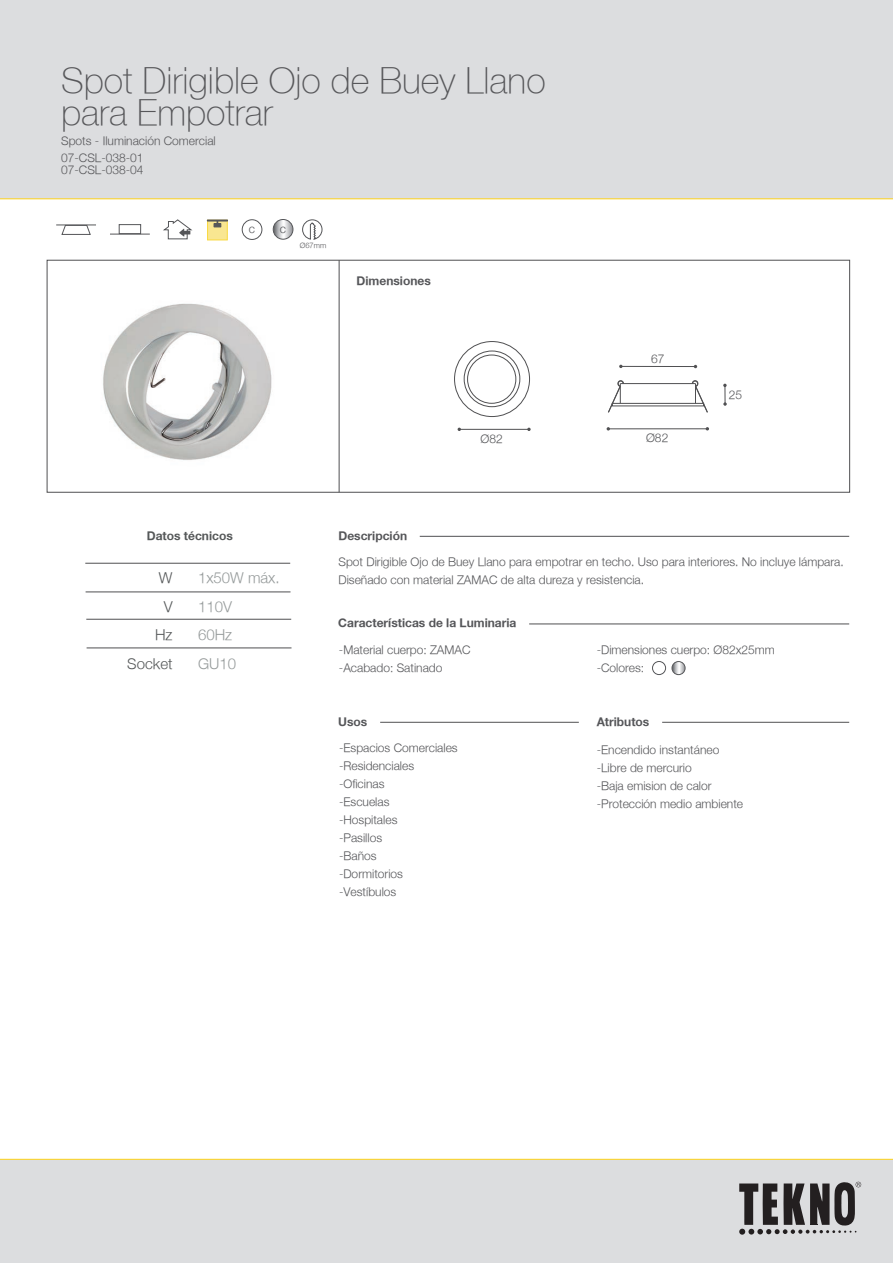
<style>
.page{position:relative;width:893px;height:1263px;background:#fff}
.page>*{position:absolute;margin:0;border:0;box-sizing:border-box;transform-origin:0 0}
.t1{font:100 36px/31.5px "Helvetica Neue";color:#57575a}
.t2{font:300 15px/28.5px "Helvetica Neue";color:#969b9b}
.t3{font:300 15px/28.5px "Helvetica Neue";color:#545758;text-align:right}
.t4{font:300 12px/18px "Helvetica Neue";color:#555659}
.t5{font:700 12px "Helvetica Neue";color:#555659}
.t6{font:300 12px/12px "Helvetica Neue";color:#57575a}
.t7{font:700 12px "Helvetica Neue";color:#545758}
.t8{font:300 7.5px "Helvetica Neue";color:#57575a}
</style>
<div class="page">
<div style="left:0;top:1159px;width:893px;height:104px;background:#dcdddf"></div>
<div style="left:0;top:0;width:893px;height:199px;background:#dcdddf"></div>
<hr style="left:0;top:1159px;width:893px;height:1px;background:#fed219">
<hr style="left:0;top:198px;width:893px;height:1px;background:#fed219">
<svg style="left:739px;top:1182px;width:122px;height:53px"></svg>
<hr style="left:420px;top:536px;width:429px;height:1px;background:#505052">
<hr style="left:380px;top:722px;width:199px;height:1px;background:#505052">
<hr style="left:662px;top:722px;width:187px;height:1px;background:#505052">
<hr style="left:529px;top:624px;width:320px;height:1px;background:#505052">
<div style="left:652px;top:661px;width:14px;height:14px;border:1px solid #555659;border-radius:50%"></div>
<svg style="left:163px;top:219px;width:29px;height:21px"></svg>
<div style="left:47px;top:260px;width:803px;height:232px;border:1px solid #505052"></div>
<hr style="left:339px;top:260px;width:1px;height:232px;background:#505052">
<div style="left:242px;top:219px;width:20px;height:21px;border:1px solid #555659;border-radius:50%"></div>
<div style="left:119px;top:224px;width:22px;height:10px;border:1px solid #555659"></div>
<hr style="left:110px;top:234px;width:40px;height:1px;background:#555659">
<hr style="left:459px;top:429px;width:70px;height:1px;background:#505052">
<hr style="left:86px;top:592px;width:204px;height:1px;background:#505052">
<hr style="left:85px;top:563px;width:205px;height:1px;background:#505052">
<svg style="left:61px;top:226px;width:30px;height:9px"></svg>
<hr style="left:56px;top:225px;width:40px;height:1px;background:#555659">
<hr style="left:608px;top:428px;width:99px;height:1px;background:#505052">
<svg style="left:723px;top:384px;width:4px;height:22px"></svg>
<div style="left:207px;top:220px;width:20px;height:20px;background:#f9e691;border:1px solid #f9d940"></div>
<svg style="left:207px;top:220px;width:21px;height:7px"></svg>
<svg style="left:302px;top:219px;width:21px;height:21px"></svg>
<hr style="left:87px;top:648px;width:204px;height:1px;background:#505052">
<hr style="left:86px;top:619px;width:205px;height:1px;background:#505052">
<svg style="left:273px;top:219px;width:20px;height:20px"></svg>
<div style="left:273px;top:219px;width:20px;height:21px;border:1px solid #555659;border-radius:50%"></div>
<svg style="left:672px;top:661px;width:13px;height:14px"></svg>
<div style="left:672px;top:661px;width:13px;height:14px;border:1px solid #555659;border-radius:50%"></div>
<div style="left:454px;top:341px;width:76px;height:76px;border:1px solid #505052;border-radius:50%"></div>
<div style="left:464px;top:351px;width:56px;height:56px;border:1px solid #505052;border-radius:50%"></div>
<div style="left:467px;top:355px;width:49px;height:48px;border:1px solid #505052;border-radius:50%"></div>
<img style="left:103px;top:303px;width:169px;height:157px">
<div style="left:612px;top:403px;width:92px;height:3px;border:1px solid #505052"></div>
<hr style="left:620px;top:383px;width:75px;height:1px;background:#505052">
<svg style="left:692px;top:380px;width:16px;height:33px"></svg>
<svg style="left:608px;top:380px;width:16px;height:33px"></svg>
<hr style="left:621px;top:366px;width:75px;height:1px;background:#505052">
<h1 class="t1" style="left:61px;top:65px;width:486px">Spot Dirigible Ojo de Buey Llano para Empotrar</h1>
<p class="t6" style="left:61px;top:134px;width:156px">Spots - Iluminación Comercial</p>
<p class="t6" style="left:61px;top:152px;width:84px">07-CSL-038-01<br>07-CSL-038-04</p>
<p class="t4" style="left:249px;top:219px;width:8px">c</p>
<p class="t4" style="left:280px;top:219px;width:8px">c</p>
<p class="t8" style="left:300px;top:241px;width:28px">Ø67mm</p>
<p class="t5" style="left:357px;top:273px;width:76px">Dimensiones</p>
<p class="t4" style="left:481px;top:429px;width:24px">Ø82</p>
<p class="t4" style="left:651px;top:350px;width:15px">67</p>
<p class="t4" style="left:646px;top:429px;width:24px">Ø82</p>
<p class="t4" style="left:729px;top:385px;width:15px">25</p>
<p class="t7" style="left:147px;top:528px;width:87px">Datos técnicos</p>
<p class="t3" style="left:127px;top:563px;width:47px">W<br>V<br>Hz<br>Socket</p>
<p class="t2" style="left:198px;top:563px;width:83px">1x50W máx.<br>110V<br>60Hz<br>GU10</p>
<p class="t5" style="left:339px;top:528px;width:70px">Descripción</p>
<p class="t4" style="left:339px;top:552px;width:507px">Spot Dirigible Ojo de Buey Llano para empotrar en techo. Uso para interiores. No incluye lámpara.<br>Diseñado con material ZAMAC de alta dureza y resistencia.</p>
<p class="t5" style="left:338px;top:616px;width:180px">Características de la Luminaria</p>
<p class="t4" style="left:339px;top:640px;width:133px">-Material cuerpo: ZAMAC -Acabado: Satinado</p>
<p class="t4" style="left:597px;top:640px;width:180px">-Dimensiones cuerpo: Ø82x25mm -Colores:</p>
<p class="t5" style="left:338px;top:714px;width:31px">Usos</p>
<p class="t5" style="left:597px;top:714px;width:54px">Atributos</p>
<p class="t4" style="left:597px;top:740px;width:148px">-Encendido instantáneo -Libre de mercurio<br>-Baja emision de calor -Protección medio ambiente</p>
<p class="t4" style="left:339px;top:738px;width:120px">-Espacios Comerciales -Residenciales -Oficinas<br>-Escuelas<br>-Hospitales<br>-Pasillos<br>-Baños<br>-Dormitorios -Vestíbulos</p>
</div>
